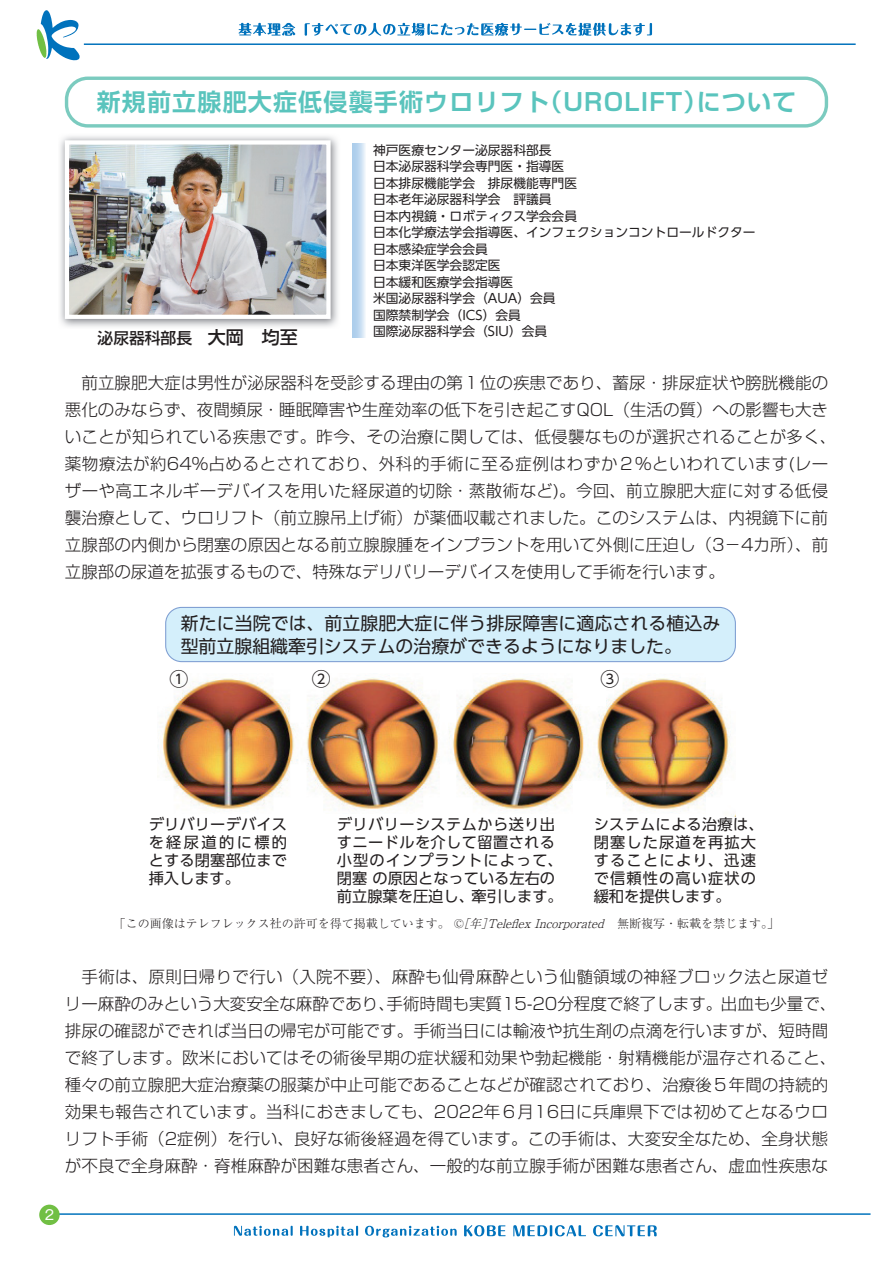
<style>
.page{position:relative;width:893px;height:1263px;background:#fff}
.page>*{position:absolute;margin:0;border:0;box-sizing:border-box;transform-origin:0 0}
.t1{font:700 24px "Shin Go Pr 6 N De";letter-spacing:.05em;color:#5ac4bd}
.t2{font:18.75px "UD Shin Go Pr 6 N";color:#231f20}
.t3{font:500 18px "Shin Go Pr 6 N";color:#231f20}
.t4{font:17.85px/23.2px "UD Shin Go Pr 6 N";letter-spacing:.005em;color:#231f20}
.t5{font:300 16.5px/27px "Shin Go Pr 6 N";letter-spacing:.005em;color:#231f20}
.t6{font:500 15.75px "Shin Go Pr 6 N";color:#231f20}
.t7{font:15.15px/18px "UD Shin Go Pr 6 N";letter-spacing:.025em;color:#231f20;text-align:justify}
.t8{font:15.15px/18px "UD Shin Go Pr 6 N";letter-spacing:.075em;color:#231f20}
.t9{font:15.15px "UD Shin Go Pr 6 N";color:#231f20}
.t10{font:15.15px "UD Shin Go Pr 6 N";letter-spacing:.07em;color:#231f20}
.t11{font:13.5px "Gothic MB101 Pr 6 N";color:#fff}
.t12{font:12.75px/16.5px "UD Shin Go Pr 6 N";color:#231f20}
.t13{font:300 12px "Ryumin Pr 6 N";color:#231f20}
.t14{font:italic 300 12px "Ryumin Pr 6 N";color:#231f20}
.s1{font-style:italic}
</style>
<div class="page">
<hr style="left:55px;top:1213px;width:815px;height:2px;background:#0072bc">
<div style="left:39px;top:1204px;width:21px;height:21px;background:#71bf44;border-radius:50%"></div>
<svg style="left:234px;top:1226px;width:59px;height:10px"></svg>
<svg style="left:300px;top:1226px;width:58px;height:11px"></svg>
<svg style="left:365px;top:1226px;width:92px;height:11px"></svg>
<svg style="left:464px;top:1225px;width:42px;height:11px"></svg>
<svg style="left:513px;top:1225px;width:73px;height:11px"></svg>
<svg style="left:593px;top:1225px;width:64px;height:11px"></svg>
<hr style="left:84px;top:43px;width:772px;height:2px;background:#0072bc">
<svg style="left:36px;top:10px;width:44px;height:51px"></svg>
<svg style="left:239px;top:23px;width:56px;height:13px"></svg>
<svg style="left:305px;top:23px;width:347px;height:13px"></svg>
<div style="left:65px;top:77px;width:763px;height:51px;border:3px solid #7bcbbf;border-radius:21px"></div>
<img style="left:60px;top:136px;width:278px;height:191px">
<img style="left:70px;top:145px;width:256px;height:169px">
<div style="left:65px;top:140px;width:266px;height:179px;border:4px solid #fff"></div>
<svg style="left:353px;top:143px;width:12px;height:195px;background:#c3dbf1"></svg>
<img style="left:159px;top:678px;width:577px;height:139px">
<div style="left:166px;top:607px;width:569px;height:55px;background:#d4effb;border-radius:16px"></div>
<div style="left:165px;top:607px;width:571px;height:55px;border:1px solid #7e9ed2;border-radius:16px"></div>
<h1 class="t1" style="left:97px;top:82px;width:454px">新規前立腺肥大症低侵襲手術ウロリフト</h1>
<p class="t12" style="left:373px;top:141px;width:384px">神戸医療センター泌尿器科部長<br>日本泌尿器科学会専門医・指導医<br>日本排尿機能学会　排尿機能専門医<br>日本老年泌尿器科学会　評議員<br>日本内視鏡・ロボティクス学会会員<br>日本化学療法学会指導医、インフェクションコントロールドクター日本感染症学会会員<br>日本東洋医学会認定医<br>日本緩和医療学会指導医<br>米国泌尿器科学会（AUA）会員<br>国際禁制学会（ICS）会員<br>国際泌尿器科学会（SIU）会員</p>
<h1 class="t1" style="left:538px;top:82px;width:171px">（UROLIFT）</h1>
<h1 class="t1" style="left:697px;top:82px;width:101px">について</h1>
<p class="t3" style="left:208px;top:323px;width:91px">大岡　均至</p>
<p class="t6" style="left:98px;top:325px;width:112px">泌尿器科部長　</p>
<p class="t5" style="left:65px;top:367px;width:773px">　前立腺肥大症は男性が泌尿器科を受診する理由の第１位の疾患であり、蓄尿・排尿症状や膀胱機能の悪化のみならず、夜間頻尿・睡眠障害や生産効率の低下を引き起こすQOL（生活の質）への影響も大きいことが知られている疾患です。昨今、その治療に関しては、低侵襲なものが選択されることが多く、薬物療法が約64%占めるとされており、外科的手術に至る症例はわずか２％といわれています(レーザーや高エネルギーデバイスを用いた経尿道的切除・蒸散術など)。今回、前立腺肥大症に対する低侵襲治療として、ウロリフト（前立腺吊上げ術）が薬価収載されました。このシステムは、内視鏡下に前立腺部の内側から閉塞の原因となる前立腺腺腫をインプラントを用いて外側に圧迫し（3－4カ所）、前立腺部の尿道を拡張するもので、特殊なデリバリーデバイスを使用して手術を行います。</p>
<p class="t4" style="left:181px;top:611px;width:541px">新たに当院では、前立腺肥大症に伴う排尿障害に適応される植込み型前立腺組織牽引システムの治療ができるようになりました。</p>
<p class="t2" style="left:170px;top:663px;width:20px">1</p>
<p class="t2" style="left:312px;top:663px;width:20px">2</p>
<p class="t2" style="left:600px;top:663px;width:20px">3</p>
<p class="t7" style="left:149px;top:815px;width:140px">デリバリーデバイスを経尿道的に標的とする閉塞部位まで挿入します。</p>
<p class="t7" style="left:337px;top:815px;width:220px">デリバリーシステムから送り出</p>
<p class="t7" style="left:337px;top:833px;width:220px">すニードルを介して留置される</p>
<p class="t10" style="left:337px;top:848px;width:227px">小型のインプラントによって、</p>
<p class="t9" style="left:337px;top:866px;width:220px">閉塞の原因となっている左右の</p>
<p class="t7" style="left:471px;top:887px;width:93px">牽引します。</p>
<p class="t9" style="left:337px;top:884px;width:138px">前立腺葉を圧迫し、</p>
<p class="t8" style="left:594px;top:815px;width:171px">システムによる治療は、閉塞した尿道を再拡大することにより、迅速で信頼性の高い症状の緩和を提供します。</p>
<p class="t14" style="left:469px;top:914px;width:55px">年 Telefl</p>
<p class="t13" style="left:605px;top:914px;width:169px">　無断複写・転載を禁じます「。</p>
<p class="t13" style="left:114px;top:914px;width:361px">「この画像はテレフレックス社の許可を得て掲載しています。 ©<span class="s1">［</span></p>
<p class="t14" style="left:481px;top:914px;width:18px">］</p>
<p class="t14" style="left:518px;top:914px;width:92px">ex Incorporated</p>
<p class="t5" style="left:387px;top:961px;width:451px;text-indent:-322px">　手術は、原則日帰りで行い（入院不要）、麻酔も仙骨麻酔という仙髄領域の神経ブロック法と尿道ゼ手術時間も実質15-20分程度で終了します。出血も少量で、</p>
<p class="t5" style="left:65px;top:988px;width:773px">リー麻酔のみという大変安全な麻酔であり、<br>排尿の確認ができれば当日の帰宅が可能です。手術当日には輸液や抗生剤の点滴を行いますが、短時間で終了します。欧米においてはその術後早期の症状緩和効果や勃起機能・射精機能が温存されること、種々の前立腺肥大症治療薬の服薬が中止可能であることなどが確認されており、治療後５年間の持続的効果も報告されています。当科におきましても、2022年６月16日に兵庫県下では初めてとなるウロリフト手術（2症例）を行い、良好な術後経過を得ています。この手術は、大変安全なため、全身状態が不良で全身麻酔・脊椎麻酔が困難な患者さん、一般的な前立腺手術が困難な患者さん、虚血性疾患な</p>
<p class="t11" style="left:45px;top:1203px;width:11px">2</p>
</div>
